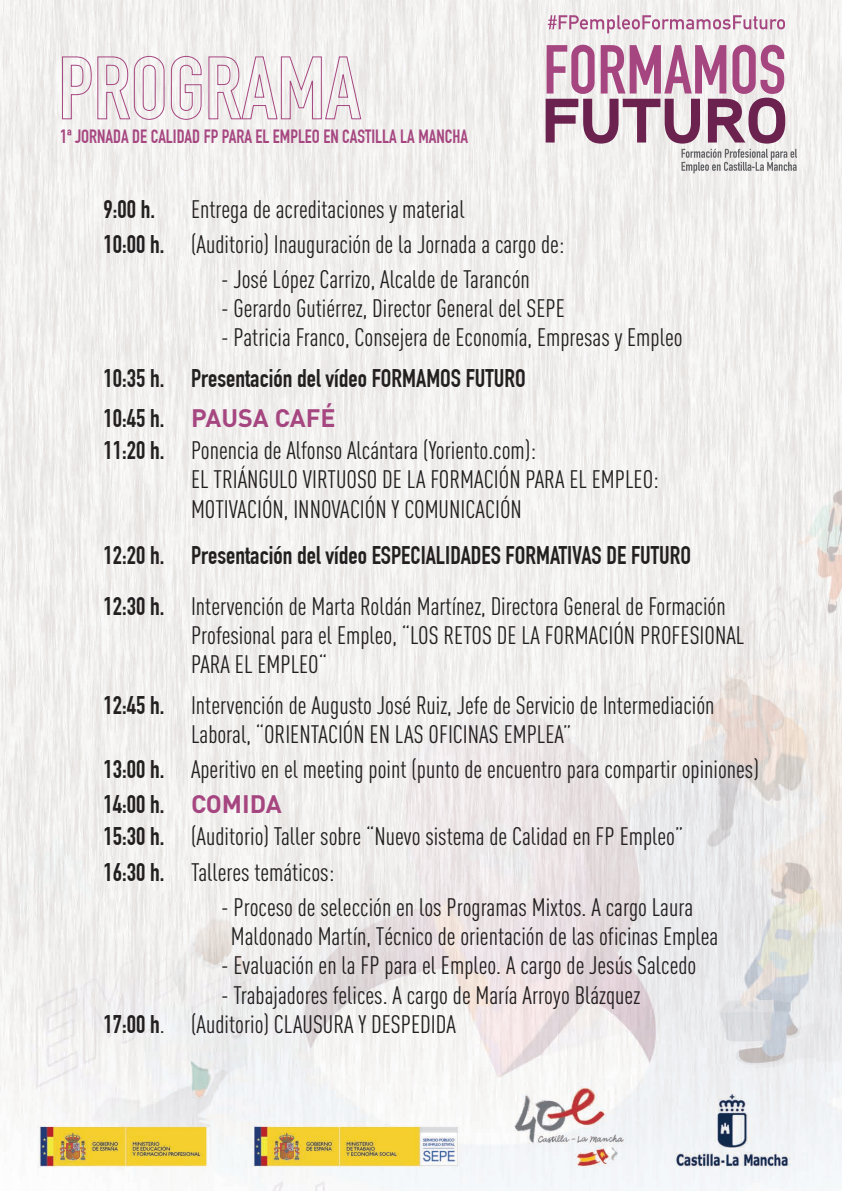
<style>
.page{position:relative;width:842px;height:1191px;background:#fff}
.page>*{position:absolute;margin:0;border:0;box-sizing:border-box;transform-origin:0 0}
.t1{font:25px/29.2px "DIN Cond";color:#231f20}
.t2{font:700 25px "DIN Condensed";color:#231f20}
.t3{font:700 25px "DIN Pro";color:#a64680}
.t4{font:700 18.8px "DIN Condensed";color:#a64680}
.s1{font-family:"DIN Condensed";font-weight:700}
.s2{font-family:"DIN Condensed";color:#231f20}
.s3{font-family:"DIN Pro";color:#a64680}
</style>
<div class="page">
<img style="left:0;top:0;width:842px;height:1191px">
<svg style="left:61px;top:55px;width:301px;height:65px"></svg>
<svg style="left:546px;top:45px;width:251px;height:128px"></svg>
<svg style="left:548px;top:15px;width:237px;height:18px"></svg>
<p class="t4" style="left:60px;top:125px;width:410px">1ª JORNADA DE CALIDAD FP PARA EL EMPLEO EN CASTILLA LA MANCHA</p>
<p class="t2" style="left:104px;top:194px;width:53px">9:00 h.</p>
<p class="t1" style="left:104px;top:191px;width:462px;line-height:35.2px;text-align:center">Entrega de acreditaciones y material<br><span class="s1">10:00 h.</span> (Auditorio) Inauguración de la Jornada a cargo de:</p>
<p class="t1" style="left:221px;top:264px;width:310px">- José López Carrizo, Alcalde de Tarancón</p>
<p class="t1" style="left:221px;top:293px;width:345px">- Gerardo Gutiérrez, Director General del SEPE</p>
<p class="t1" style="left:221px;top:323px;width:463px">- Patricia Franco, Consejera de Economía, Empresas y Empleo</p>
<p class="t2" style="left:104px;top:363px;width:424px">10:35 h. Presentación del vídeo FORMAMOS FUTURO</p>
<p class="t3" style="left:104px;top:401px;width:234px"><span class="s2">10:45 h.</span> PAUSA CAFÉ</p>
<p class="t1" style="left:191px;top:435px;width:469px;text-indent:-87px"><span class="s1">11:20 h.</span> Ponencia de Alfonso Alcántara (Yoriento.com):<br>EL TRIÁNGULO VIRTUOSO DE LA FORMACIÓN PARA EL EMPLEO:<br>MOTIVACIÓN, INNOVACIÓN Y COMUNICACIÓN</p>
<p class="t2" style="left:104px;top:540px;width:589px">12:20 h. Presentación del vídeo ESPECIALIDADES FORMATIVAS DE FUTURO</p>
<p class="t1" style="left:191px;top:591px;width:555px;text-indent:-87px"><span class="s1">12:30 h.</span> Intervención de Marta Roldán Martínez, Directora General de Formación<br>Profesional para el Empleo, “LOS RETOS DE LA FORMACIÓN PROFESIONAL<br>PARA EL EMPLEO“</p>
<p class="t1" style="left:191px;top:690px;width:525px;text-indent:-87px"><span class="s1">12:45 h.</span> Intervención de Augusto José Ruiz, Jefe de Servicio de Intermediación<br>Laboral, “ORIENTACIÓN EN LAS OFICINAS EMPLEA”</p>
<p class="t1" style="left:104px;top:754px;width:657px"><span class="s1">13:00 h.</span> Aperitivo en el meeting point (punto de encuentro para compartir opiniones)</p>
<p class="t2" style="left:104px;top:790px;width:180px">14:00 h. <span class="s3">COMIDA</span></p>
<p class="t1" style="left:104px;top:818px;width:581px;line-height:35.2px"><span class="s1">15:30 h.</span> (Auditorio) Taller sobre “Nuevo sistema de Calidad en FP Empleo”<br><span class="s1">16:30 h.</span> Talleres temáticos:</p>
<p class="t1" style="left:231px;top:892px;width:489px;text-indent:-10px">- Proceso de selección en los Programas Mixtos. A cargo Laura<br>Maldonado Martín, Técnico de orientación de las oficinas Emplea</p>
<p class="t1" style="left:221px;top:950px;width:477px">- Evaluación en la FP para el Empleo. A cargo de Jesús Salcedo</p>
<p class="t1" style="left:104px;top:979px;width:538px;text-indent:117px">- Trabajadores felices. A cargo de María Arroyo Blázquez<br><span class="s1">17:00 h</span>. (Auditorio) CLAUSURA Y DESPEDIDA</p>
</div>
